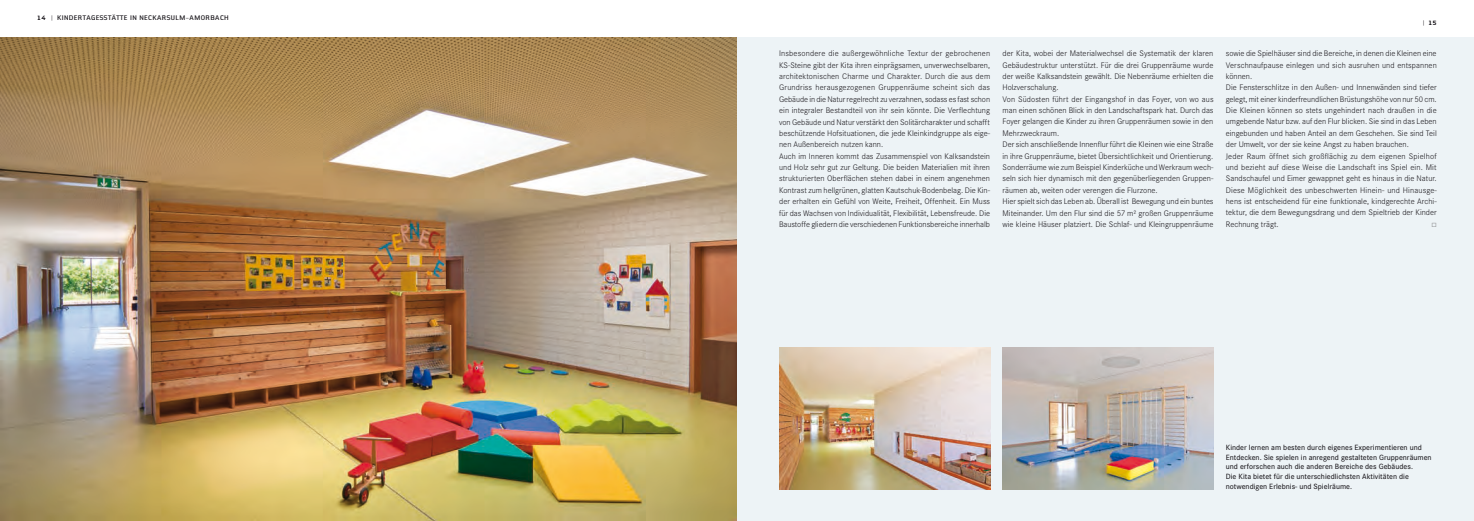
<style>
.page{position:relative;width:1474px;height:521px;background:#fff}
.page>*{position:absolute;margin:0;border:0;box-sizing:border-box;transform-origin:0 0}
.t1{font:300 8.4px/11.4px "Corporate S";color:#1a171c}
.t2{font:500 7.88px/9.6px "Corporate S";color:#1a171c}
.t3{font:700 7px "Nuri";letter-spacing:.04em;color:#1a171c}
.t4{font:900 7px "Nuri";color:#1a171c}
.t5{font:6.12px "The Sans Semi Light Expert";color:#87888a}
.s1{font-weight:900}
.s2{font-weight:300}
</style>
<div class="page">
<div style="left:737px;top:37px;width:736px;height:484px;background:#edf3f6"></div>
<img style="left:0;top:37px;width:737px;height:484px">
<img style="left:1002px;top:347px;width:211px;height:142px">
<img style="left:779px;top:347px;width:211px;height:142px">
<p class="t3" style="left:37px;top:13px;width:193px"><span class="s1">14</span> <span class="s2">|</span> KINDERTAGESSTÄTTE IN NECKARSULM-AMORBACH</p>
<p class="t4" style="left:1421px;top:18px;width:16px"><span class="s2">|</span> 15</p>
<p class="t1" style="left:779px;top:48px;width:212px">Insbesondere die außergewöhnliche Textur der gebrochenen KS-Steine gibt der Kita ihren einprägsamen, unverwechselbaren, architektonischen Charme und Charakter. Durch die aus dem Grundriss herausgezogenen Gruppenräume scheint sich das Gebäude in die Natur regelrecht zu verzahnen, sodass es fast schon ein integraler Bestandteil von ihr sein könnte. Die Verflechtung von Gebäude und Natur verstärkt den Solitärcharakter und schafft beschützende Hofsituationen, die jede Kleinkindgruppe als eige&shy;nen Außenbereich nutzen kann.<br>Auch im Inneren kommt das Zusammenspiel von Kalksandstein und Holz sehr gut zur Geltung. Die beiden Materialien mit ihren strukturierten Oberflächen stehen dabei in einem angenehmen Kontrast zum hellgrünen, glatten Kautschuk-Bodenbelag. Die Kin&shy;der erhalten ein Gefühl von Weite, Freiheit, Offenheit. Ein Muss für das Wachsen von Individualität, Flexibilität, Lebensfreude. Die Baustoffe gliedern die verschiedenen Funktionsbereiche innerhalb</p>
<p class="t1" style="left:1002px;top:48px;width:213px">der Kita, wobei der Materialwechsel die Systematik der klaren Gebäudestruktur unterstützt. Für die drei Gruppenräume wurde der weiße Kalksandstein gewählt. Die Nebenräume erhielten die Holzverschalung.<br>Von Südosten führt der Eingangshof in das Foyer, von wo aus man einen schönen Blick in den Landschaftspark hat. Durch das Foyer gelangen die Kinder zu ihren Gruppenräumen sowie in den Mehrzweckraum.<br>Der sich anschließende Innenflur führt die Kleinen wie eine Straße in ihre Gruppenräume, bietet Übersichtlichkeit und Orientierung.<br>Sonderräume wie zum Beispiel Kinderküche und Werkraum wech&shy;seln sich hier dynamisch mit den gegenüberliegenden Gruppen&shy;räumen ab, weiten oder verengen die Flurzone.<br>Hier spielt sich das Leben ab. Überall ist Bewegung und ein buntes Miteinander. Um den Flur sind die 57 m² großen Gruppenräume wie kleine Häuser platziert. Die Schlaf- und Kleingruppenräume</p>
<p class="t1" style="left:1225px;top:48px;width:212px">sowie die Spielhäuser sind die Bereiche, in denen die Kleinen eine Verschnaufpause einlegen und sich ausruhen und entspannen können.<br>Die Fensterschlitze in den Außen- und Innenwänden sind tiefer gelegt, mit einer kinderfreundlichen Brüstungshöhe von nur 50 cm.<br>Die Kleinen können so stets ungehindert nach draußen in die umgebende Natur bzw. auf den Flur blicken. Sie sind in das Leben eingebunden und haben Anteil an dem Geschehen. Sie sind Teil der Umwelt, vor der sie keine Angst zu haben brauchen.<br>Jeder Raum öffnet sich großflächig zu dem eigenen Spielhof und bezieht auf diese Weise die Landschaft ins Spiel ein. Mit Sandschaufel und Eimer gewappnet geht es hinaus in die Natur.<br>Diese Möglichkeit des unbeschwerten Hinein- und Hinausge&shy;hens ist entscheidend für eine funktionale, kindgerechte Archi&shy;tektur, die dem Bewegungsdrang und dem Spieltrieb der Kinder Rechnung trägt.</p>
<p class="t5" style="left:1431px;top:220px;width:7px">ò</p>
<p class="t2" style="left:1225px;top:443px;width:207px">Kinder lernen am besten durch eigenes Experimentieren und Entdecken. Sie spielen in anregend gestalteten Gruppenräumen und erforschen auch die anderen Bereiche des Gebäudes.<br>Die Kita bietet für die unterschiedlichsten Aktivitäten die notwendigen Erlebnis- und Spielräume.</p>
</div>
